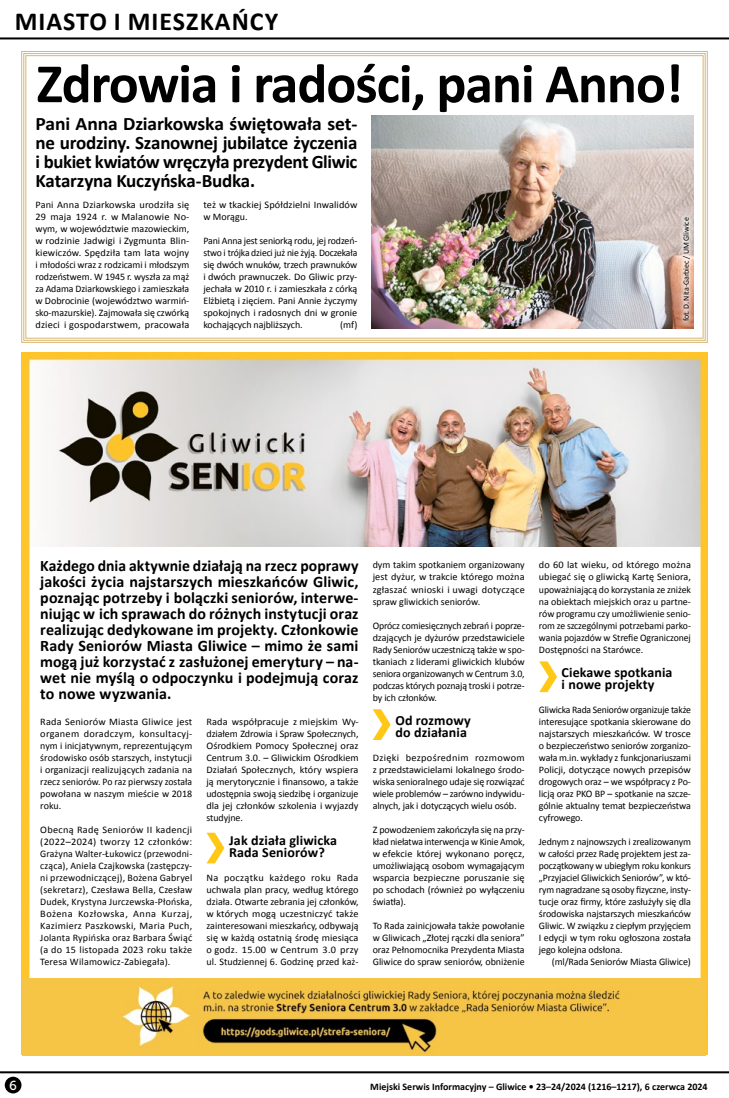
<style>
.page{position:relative;width:729px;height:1098px;background:#fff}
.page>*{position:absolute;margin:0;border:0;box-sizing:border-box;transform-origin:0 0}
.t1{font:700 56px "Calibri";letter-spacing:-.02em;color:#000}
.t2{font:700 26px "Calibri";letter-spacing:.04em;color:#000}
.t3{font:700 19px/19px "Calibri";letter-spacing:-.015em;color:#000;text-align:justify}
.t4{font:700 16px/16px "Calibri";letter-spacing:.005em;color:#000;text-align:justify}
.t5{font:700 14px/12px "Calibri";letter-spacing:.01em;color:#000}
.t6{font:13px "Museo Sans 500";color:#fff}
.t7{font:10px/12px "Calibri";letter-spacing:-.005em;color:#000;text-align:justify}
.t8{font:700 10px "Calibri";color:#000}
.t9{font:8px "Calibri";letter-spacing:-.01em;color:#000}
</style>
<div class="page">
<hr style="left:0;top:1070px;width:729px;height:2px;background:#000">
<div style="left:5px;top:1076px;width:16px;height:16px;background:#000;border-radius:50%"></div>
<hr style="left:0;top:37px;width:729px;height:2px;background:#000">
<img style="left:22px;top:546px;width:685px;height:508px">
<svg style="left:21px;top:51px;width:687px;height:292px"></svg>
<img style="left:371px;top:116px;width:322px;height:212px">
<div style="left:676px;top:212px;width:20px;height:115px;background:#fff;opacity:.75"></div>
<img style="left:22px;top:353px;width:685px;height:193px">
<svg style="left:206px;top:832px;width:18px;height:31px"></svg>
<svg style="left:372px;top:709px;width:18px;height:30px"></svg>
<svg style="left:539px;top:661px;width:18px;height:31px"></svg>
<div style="left:23px;top:977px;width:682px;height:77px;background:#f6c546"></div>
<img style="left:100px;top:977px;width:546px;height:76px">
<h2 class="t2" style="left:15px;top:5px;width:265px">MIASTO I MIESZKAŃCY</h2>
<h1 class="t1" style="left:36px;top:48px;width:648px">Zdrowia i radości, pani Anno!</h1>
<h3 class="t3" style="left:35px;top:114px;width:323px">Pani Anna Dziarkowska świętowała set&shy;ne urodziny. Szanownej jubilatce życzenia i bukiet kwiatów wręczyła prezydent Gliwic Katarzyna Kuczyńska-Budka.</h3>
<p class="t7" style="left:35px;top:199px;width:155px">Pani Anna Dziarkowska urodziła się 29 maja 1924 r. w Malanowie No&shy;wym, w województwie mazowieckim, w rodzinie Jadwigi i Zygmunta Blin&shy;kiewiczów. Spędziła tam lata wojny i młodości wraz z rodzicami i młodszym rodzeństwem. W 1945 r. wyszła za mąż za Adama Dziarkowskiego i zamieszkała w Dobrocinie (województwo warmiń&shy;sko-mazurskie). Zajmowała się czwórką dzieci i gospodarstwem, pracowała</p>
<p class="t7" style="left:203px;top:199px;width:155px">też w tkackiej Spółdzielni Inwalidów w Morągu.</p>
<p class="t9" style="left:681px;top:321px;width:106px;rotate:-90deg">fot. D. Nita-Garbiec / UM Gliwice</p>
<p class="t7" style="left:203px;top:235px;width:155px">Pani Anna jest seniorką rodu, jej rodzeń&shy;stwo i trójka dzieci już nie żyją. Doczekała się dwóch wnuków, trzech prawnuków i dwóch prawnuczek. Do Gliwic przy&shy;jechała w 2010 r. i zamieszkała z córką Elżbietą i zięciem. Pani Annie życzymy spokojnych i radosnych dni w gronie kochających najbliższych.</p>
<p class="t7" style="left:340px;top:319px;width:19px">(mf)</p>
<p class="t4" style="left:40px;top:557px;width:320px">Każdego dnia aktywnie działają na rzecz poprawy jakości życia najstarszych mieszkańców Gliwic, poznając potrzeby i bolączki seniorów, interwe&shy;niując w ich sprawach do różnych instytucji oraz realizując dedykowane im projekty. Członkowie Rady Seniorów Miasta Gliwice – mimo że sami mogą już korzystać z zasłużonej emerytury – na&shy;wet nie myślą o odpoczynku i podejmują coraz to nowe wyzwania.</p>
<p class="t7" style="left:40px;top:715px;width:153px">Rada Seniorów Miasta Gliwice jest organem doradczym, konsultacyj&shy;nym i inicjatywnym, reprezentującym środowisko osób starszych, instytucji i organizacji realizujących zadania na rzecz seniorów. Po raz pierwszy została powołana w naszym mieście w 2018 roku.</p>
<p class="t7" style="left:40px;top:823px;width:153px">Obecną Radę Seniorów II kadencji (2022–2024) tworzy 12 członków:<br>Grażyna Walter-Łukowicz (przewodni&shy;cząca), Aniela Czajkowska (zastępczy&shy;ni przewodniczącej), Bożena Gabryel (sekretarz), Czesława Bella, Czesław Dudek, Krystyna Jurczewska-Płońska, Bożena Kozłowska, Anna Kurzaj, Kazimierz Paszkowski, Maria Puch, Jolanta Rypińska oraz Barbara Świąć (a do 15 listopada 2023 roku także Teresa Wilamowicz-Zabiegała).</p>
<p class="t7" style="left:206px;top:715px;width:153px">Rada współpracuje z miejskim Wy&shy;działem Zdrowia i Spraw Społecznych, Ośrodkiem Pomocy Społecznej oraz Centrum 3.0. – Gliwickim Ośrodkiem Działań Społecznych, który wspiera ją merytorycznie i finansowo, a także udostępnia swoją siedzibę i organizuje dla jej członków szkolenia i wyjazdy studyjne.</p>
<h3 class="t5" style="left:229px;top:833px;width:109px">Jak działa gliwicka<br>Rada Seniorów?</h3>
<p class="t7" style="left:206px;top:871px;width:153px">Na początku każdego roku Rada uchwala plan pracy, według którego działa. Otwarte zebrania jej członków, w których mogą uczestniczyć także zainteresowani mieszkańcy, odbywają się w każdą ostatnią środę miesiąca o godz. 15.00 w Centrum 3.0 przy ul. Studziennej 6. Godzinę przed każ-</p>
<p class="t7" style="left:372px;top:559px;width:153px">dym takim spotkaniem organizowany jest dyżur, w trakcie którego można zgłaszać wnioski i uwagi dotyczące spraw gliwickich seniorów.</p>
<p class="t7" style="left:372px;top:619px;width:153px">Oprócz comiesięcznych zebrań i poprze&shy;dzających je dyżurów przedstawiciele Rady Seniorów uczestniczą także w spo&shy;tkaniach z liderami gliwickich klubów seniora organizowanych w Centrum 3.0, podczas których poznają troski i potrze&shy;by ich członków.</p>
<h3 class="t5" style="left:395px;top:713px;width:77px">Od rozmowy do działania</h3>
<p class="t7" style="left:372px;top:751px;width:153px">Dzięki bezpośrednim rozmowom z przedstawicielami lokalnego środo&shy;wiska senioralnego udaje się rozwiązać wiele problemów – zarówno indywidu&shy;alnych, jak i dotyczących wielu osób.</p>
<p class="t7" style="left:372px;top:823px;width:153px">Z powodzeniem zakończyła się na przy&shy;kład niełatwa interwencja w Kinie Amok, w efekcie której wykonano poręcz, umożliwiającą osobom wymagającym wsparcia bezpieczne poruszanie się po schodach (również po wyłączeniu światła).</p>
<p class="t7" style="left:372px;top:919px;width:153px">To Rada zainicjowała także powołanie w Gliwicach „Złotej rączki dla seniora” oraz Pełnomocnika Prezydenta Miasta Gliwice do spraw seniorów, obniżenie</p>
<p class="t7" style="left:539px;top:559px;width:153px">do 60 lat wieku, od którego można ubiegać się o gliwicką Kartę Seniora, upoważniającą do korzystania ze zniżek na obiektach miejskich oraz u partne&shy;rów programu czy umożliwienie senio&shy;rom ze szczególnymi potrzebami parko&shy;wania pojazdów w Strefie Ograniczonej Dostępności na Starówce.</p>
<h3 class="t5" style="left:561px;top:665px;width:112px">Ciekawe spotkania i nowe projekty</h3>
<p class="t7" style="left:539px;top:703px;width:153px">Gliwicka Rada Seniorów organizuje także interesujące spotkania skierowane do najstarszych mieszkańców. W trosce o bezpieczeństwo seniorów zorganizo&shy;wała m.in. wykłady z funkcjonariuszami Policji, dotyczące nowych przepisów drogowych oraz – we współpracy z Po&shy;licją oraz PKO BP – spotkanie na szcze&shy;gólnie aktualny temat bezpieczeństwa cyfrowego.</p>
<p class="t7" style="left:539px;top:835px;width:153px">Jednym z najnowszych i zrealizowanym w całości przez Radę projektem jest za&shy;początkowany w ubiegłym roku konkurs „Przyjaciel Gliwickich Seniorów”, w któ&shy;rym nagradzane są osoby fizyczne, insty&shy;tucje oraz firmy, które zasłużyły się dla środowiska najstarszych mieszkańców Gliwic. W związku z ciepłym przyjęciem I edycji w tym roku ogłoszona została jego kolejna odsłona.</p>
<p class="t7" style="left:551px;top:955px;width:141px">(ml/Rada Seniorów Miasta Gliwice)</p>
<h3 class="t6" style="left:9px;top:1077px;width:9px">6</h3>
<p class="t8" style="left:370px;top:1079px;width:339px">Miejski Serwis Informacyjny – Gliwice • 23–24/2024 (1216–1217), 6 czerwca 2024</p>
</div>
